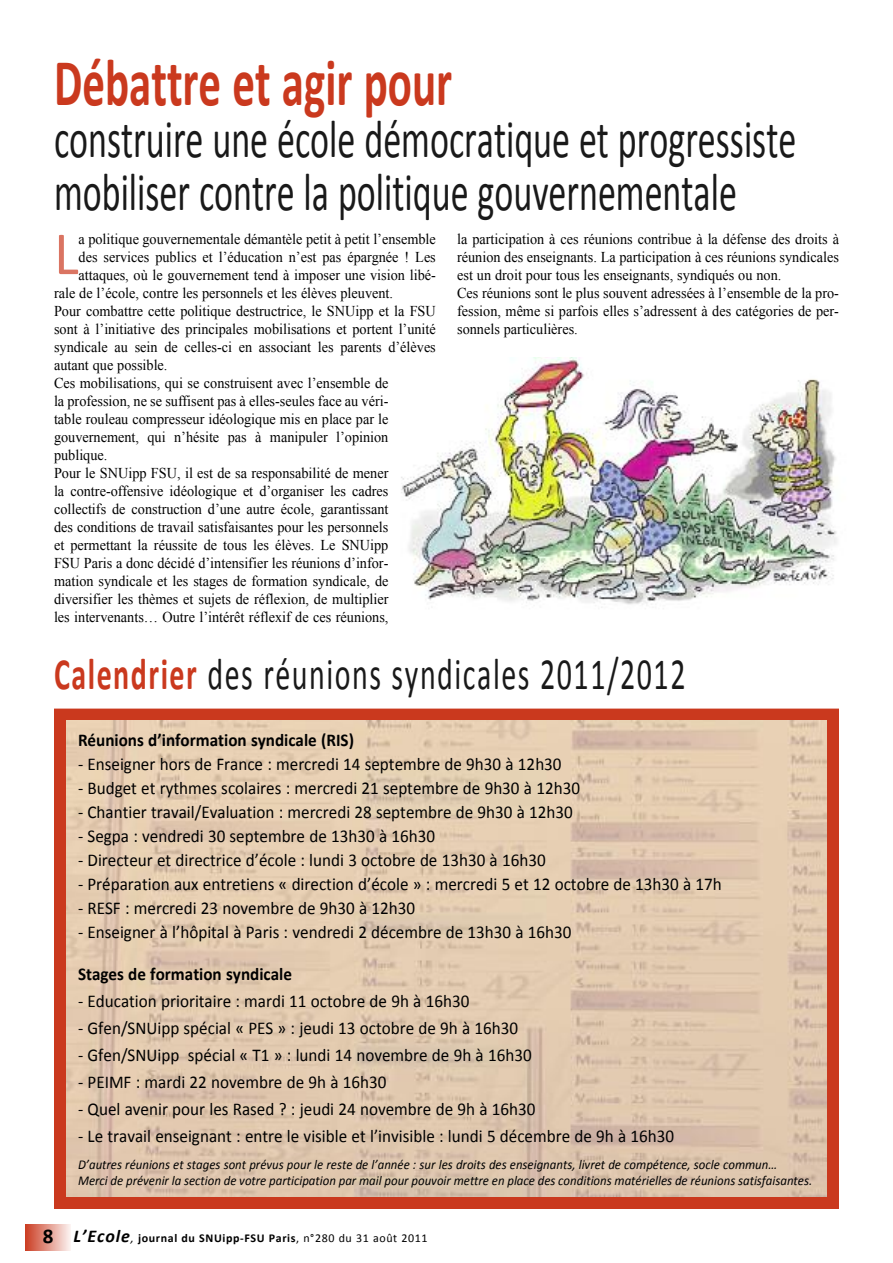
<style>
.page{position:relative;width:893px;height:1263px;background:#fff}
.page>*{position:absolute;margin:0;border:0;box-sizing:border-box;transform-origin:0 0}
.t1{font:700 67.5px "Calibri";color:#ca391e;scale:.67 1}
.t2{font:61.8px "Calibri";color:#da7462;scale:.95 1}
.t3{font:54px/52.5px "Calibri";color:#191919;scale:.67 1}
.t4{font:45px "Calibri";letter-spacing:.05em;color:#191919;scale:.67 1}
.t5{font:18px "Calibri";color:#000;scale:.95 1}
.t6{font:700 18px "Calibri";color:#000;scale:.95 1}
.t7{font:15px/18px "Times New Roman";color:#000;scale:.95 1}
.t8{font:italic 13.5px/16.5px "Calibri";color:#000;scale:.95 1}
.t9{font:700 12px "Calibri";letter-spacing:.05em;color:#000}
.s1{font-weight:700;color:#ca391e}
.s2{font-size:21px}
.s3{font-style:italic;font-size:18px}
.s4{font-weight:400;font-style:italic}
.s5{font-weight:400}
</style>
<div class="page">
<div style="left:54px;top:708px;width:785px;height:501px;border:12px solid #ca391e"></div>
<img style="left:66px;top:720px;width:761px;height:477px">
<div style="left:26px;top:1225px;width:45px;height:25px;background:linear-gradient(to right,#cc4027,#fcf4f2)"></div>
<img style="left:401px;top:357px;width:436px;height:251px">
<h1 class="t1" style="left:54px;top:40px;width:596px">Débattre et agir pour</h1>
<h3 class="t3" style="left:54px;top:112px;width:1109px">construire une école démocratique et progressiste mobiliser contre la politique gouvernementale</h3>
<h2 class="t2" style="left:54px;top:215px;width:27px">L</h2>
<p class="t7" style="left:79px;top:230px;width:378px">a politique gouvernementale démantèle petit à petit l’ensemble</p>
<p class="t7" style="left:79px;top:248px;width:378px">des services publics et l’éducation n’est pas épargnée ! Les</p>
<p class="t7" style="left:79px;top:266px;width:378px">attaques, où le gouvernement tend à imposer une vision libé-</p>
<p class="t7" style="left:54px;top:284px;width:358px">rale de l’école, contre les personnels et les élèves pleuvent.</p>
<p class="t7" style="left:54px;top:302px;width:403px">Pour combattre cette politique destructrice, le SNUipp et la FSU</p>
<p class="t7" style="left:54px;top:320px;width:403px">sont à l’initiative des principales mobilisations et portent l’unité</p>
<p class="t7" style="left:54px;top:338px;width:403px">syndicale au sein de celles-ci en associant les parents d’élèves</p>
<p class="t7" style="left:54px;top:356px;width:121px">autant que possible.</p>
<p class="t7" style="left:54px;top:374px;width:354px">Ces mobilisations, qui se construisent avec l’ensemble de</p>
<p class="t7" style="left:54px;top:392px;width:354px">la profession, ne se suffisent pas à elles-seules face au véri-</p>
<p class="t7" style="left:54px;top:410px;width:354px">table rouleau compresseur idéologique mis en place par le</p>
<p class="t7" style="left:54px;top:428px;width:354px">gouvernement, qui n’hésite pas à manipuler l’opinion</p>
<p class="t7" style="left:54px;top:446px;width:58px">publique.</p>
<p class="t7" style="left:54px;top:464px;width:354px">Pour le SNUipp FSU, il est de sa responsabilité de mener</p>
<p class="t7" style="left:54px;top:482px;width:354px">la contre-offensive idéologique et d’organiser les cadres</p>
<p class="t7" style="left:54px;top:500px;width:354px">collectifs de construction d’une autre école, garantissant</p>
<p class="t7" style="left:54px;top:518px;width:354px">des conditions de travail satisfaisantes pour les personnels</p>
<p class="t7" style="left:54px;top:536px;width:354px">et permettant la réussite de tous les élèves. Le SNUipp</p>
<p class="t7" style="left:54px;top:554px;width:354px">FSU Paris a donc décidé d’intensifier les réunions d’infor-</p>
<p class="t7" style="left:54px;top:572px;width:354px">mation syndicale et les stages de formation syndicale, de</p>
<p class="t7" style="left:54px;top:590px;width:354px">diversifier les thèmes et sujets de réflexion, de multiplier</p>
<p class="t7" style="left:54px;top:608px;width:354px">les intervenants… Outre l’intérêt réflexif de ces réunions,</p>
<p class="t7" style="left:457px;top:230px;width:403px">la participation à ces réunions contribue à la défense des droits à réunion des enseignants. La participation à ces réunions syndicales est un droit pour tous les enseignants, syndiqués ou non.<br>Ces réunions sont le plus souvent adressées à l’ensemble de la pro&shy;fession, même si parfois elles s’adressent à des catégories de per&shy;sonnels particulières.</p>
<h3 class="t4" style="left:54px;top:646px;width:944px"><span class="s1">Calendrier</span> des réunions syndicales 2011/2012</h3>
<p class="t6" style="left:78px;top:728px;width:292px">Réunions d’information syndicale (RIS)</p>
<p class="t5" style="left:78px;top:752px;width:511px">- enseigner hors de France : mercredi 14 septembre de 9h30 à 12h30</p>
<p class="t5" style="left:78px;top:776px;width:530px">- Budget et rythmes scolaires : mercredi 21 septembre de 9h30 à 12h30</p>
<p class="t5" style="left:78px;top:800px;width:522px">- Chantier travail/evaluation : mercredi 28 septembre de 9h30 à 12h30</p>
<p class="t5" style="left:78px;top:824px;width:377px">- Segpa : vendredi 30 septembre de 13h30 à 16h30</p>
<p class="t5" style="left:78px;top:848px;width:494px">- Directeur et directrice d’école : lundi 3 octobre de 13h30 à 16h30</p>
<p class="t5" style="left:78px;top:872px;width:679px">- Préparation aux entretiens « direction d’école » : mercredi 5 et 12 octobre de 13h30 à 17h</p>
<p class="t5" style="left:78px;top:896px;width:356px">- ReSF : mercredi 23 novembre de 9h30 à 12h30</p>
<p class="t5" style="left:78px;top:920px;width:521px">- enseigner à l’hôpital à Paris : vendredi 2 décembre de 13h30 à 16h30</p>
<p class="t6" style="left:78px;top:962px;width:227px">Stages de formation syndicale</p>
<p class="t5" style="left:78px;top:989px;width:413px">- education prioritaire : mardi 11 octobre de 9h à 16h30</p>
<p class="t5" style="left:78px;top:1016px;width:465px">- Gfen/SNUipp spécial « PeS » : jeudi 13 octobre de 9h à 16h30</p>
<p class="t5" style="left:78px;top:1043px;width:479px">- Gfen/SNUipp spécial « T1 » : lundi 14 novembre de 9h à 16h30</p>
<p class="t5" style="left:78px;top:1070px;width:326px">- PeIMF : mardi 22 novembre de 9h à 16h30</p>
<p class="t5" style="left:78px;top:1097px;width:483px">- Quel avenir pour les Rased ? : jeudi 24 novembre de 9h à 16h30</p>
<p class="t5" style="left:78px;top:1124px;width:629px">- Le travail enseignant : entre le visible et l’invisible : lundi 5 décembre de 9h à 16h30</p>
<p class="t8" style="left:78px;top:1156px;width:774px">D’autres réunions et stages sont prévus pour le reste de l’année : sur les droits des enseignants, livret de compétence, socle commun…<br>Merci de prévenir la section de votre participation par mail pour pouvoir mettre en place des conditions matérielles de réunions satisfaisantes.</p>
<p class="t9" style="left:43px;top:1231px;width:386px"><span class="s2">8</span> <span class="s3">L’Ecole</span><span class="s4">,</span> journal du SNUipp-FSU Paris<span class="s5">, n°280 du 31 août 2011</span></p>
</div>
